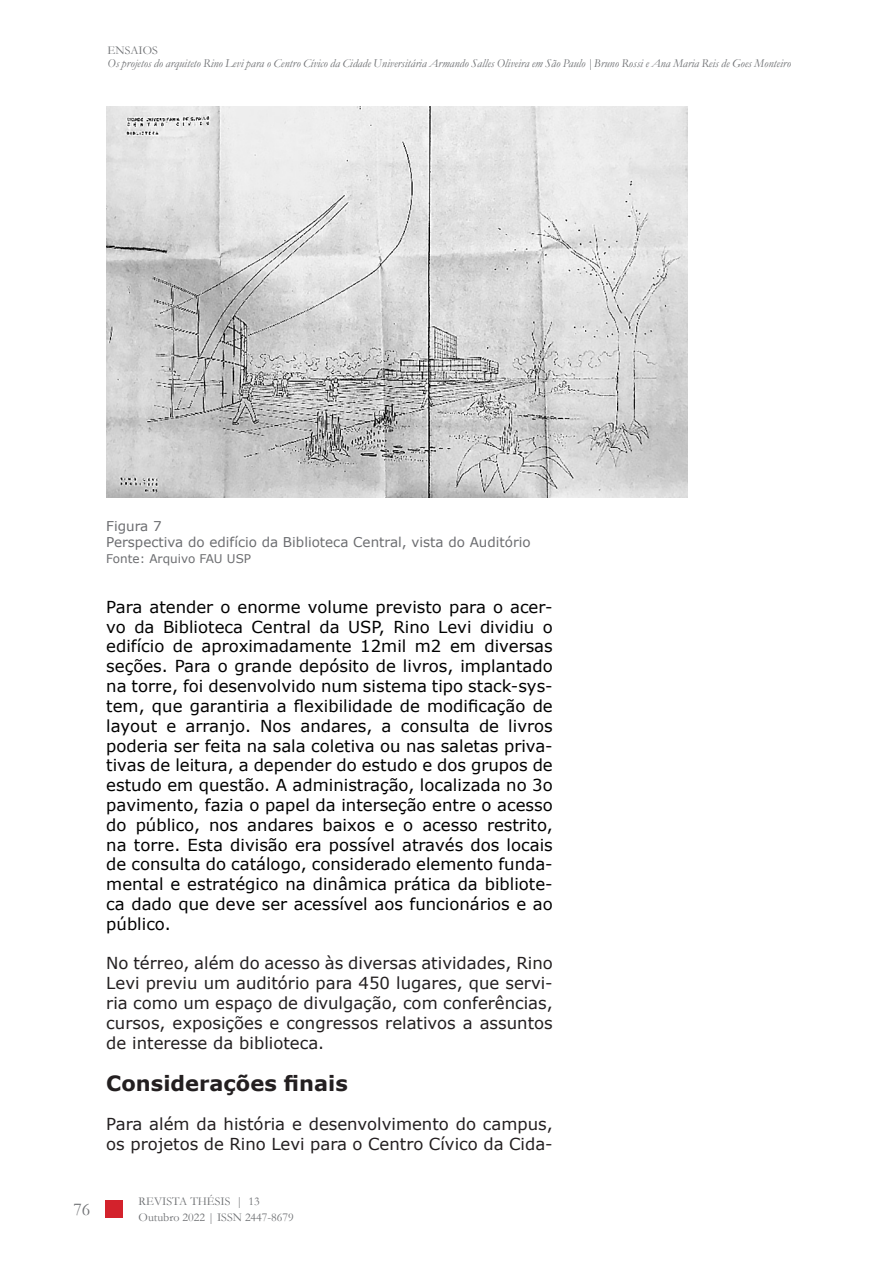
<style>
.page{position:relative;width:893px;height:1263px;background:#fff}
.page>*{position:absolute;margin:0;border:0;box-sizing:border-box;transform-origin:0 0}
.Artigos_-_Texto{font:700 21px "Verdana";color:#231f20}
.t1{font:18px "Garamond";color:#6d6f72}
.Artigos_-_Texto-2{font:16.5px/19.8px "Verdana";color:#000;text-align:justify}
.Artigos_-_Texto-3{font:16.5px/19.8px "Verdana";color:#231f20;text-align:justify}
.Legendas_-_Título{font:13.5px "Verdana";color:#6c6d70}
.t2{font:italic 12px/12.8px "Garamond";color:#6d6f72}
.t3{font:12px/16.2px "Garamond";color:#6d6f72}
.t4{font:12px "Verdana";color:#6c6d70}
.s1{font-style:normal}
</style>
<div class="page">
<div style="left:106px;top:1201px;width:17px;height:17px;background:#d3222c"></div>
<img style="left:106px;top:106px;width:582px;height:391px">
<p class="t2" style="left:108px;top:44px;width:685px"><span class="s1">ENSAIOS<br></span>Os projetos do arquiteto Rino Levi para o Centro Cívico da Cidade Universitária Armando Salles Oliveira em São Paulo <span class="s1">|</span>Bruno Rossi e Ana Maria Reis de Goes Monteiro</p>
<p class="Legendas_-_Título" style="left:106px;top:517px;width:57px">Figura 7</p>
<p class="Legendas_-_Título" style="left:106px;top:533px;width:426px">Perspectiva do edifício da Biblioteca Central, vista do Auditório</p>
<p class="t4" style="left:106px;top:551px;width:146px">Fonte: Arquivo FAU USP</p>
<p class="Artigos_-_Texto-2" style="left:106px;top:597px;width:448px">Para atender o enorme volume previsto para o acer&shy;vo da Biblioteca Central da USP, Rino Levi dividiu o edifício de aproximadamente 12mil m2 em diversas seções. Para o grande depósito de livros, implantado na torre, foi desenvolvido num sistema tipo stack-sys&shy;tem, que garantiria a flexibilidade de modificação de layout e arranjo. Nos andares, a consulta de livros poderia ser feita na sala coletiva ou nas saletas priva&shy;tivas de leitura, a depender do estudo e dos grupos de estudo em questão. A administração, localizada no 3o pavimento, fazia o papel da interseção entre o acesso do público, nos andares baixos e o acesso restrito, na torre. Esta divisão era possível através dos locais de consulta do catálogo, considerado elemento funda&shy;mental e estratégico na dinâmica prática da bibliote&shy;ca dado que deve ser acessível aos funcionários e ao público.</p>
<p class="Artigos_-_Texto-3" style="left:106px;top:953px;width:448px">No térreo, além do acesso às diversas atividades, Rino Levi previu um auditório para 450 lugares, que servi&shy;ria como um espaço de divulgação, com conferências, cursos, exposições e congressos relativos a assuntos de interesse da biblioteca.</p>
<p class="Artigos_-_Texto" style="left:106px;top:1068px;width:243px">Considerações finais</p>
<p class="Artigos_-_Texto-3" style="left:106px;top:1114px;width:448px">Para além da história e desenvolvimento do campus, os projetos de Rino Levi para o Centro Cívico da Cida-</p>
<p class="t1" style="left:73px;top:1197px;width:18px">76</p>
<p class="t3" style="left:139px;top:1193px;width:157px">REVISTA THÉSIS | 13<br>Outubro 2022 | ISSN 2447-8679</p>
</div>
